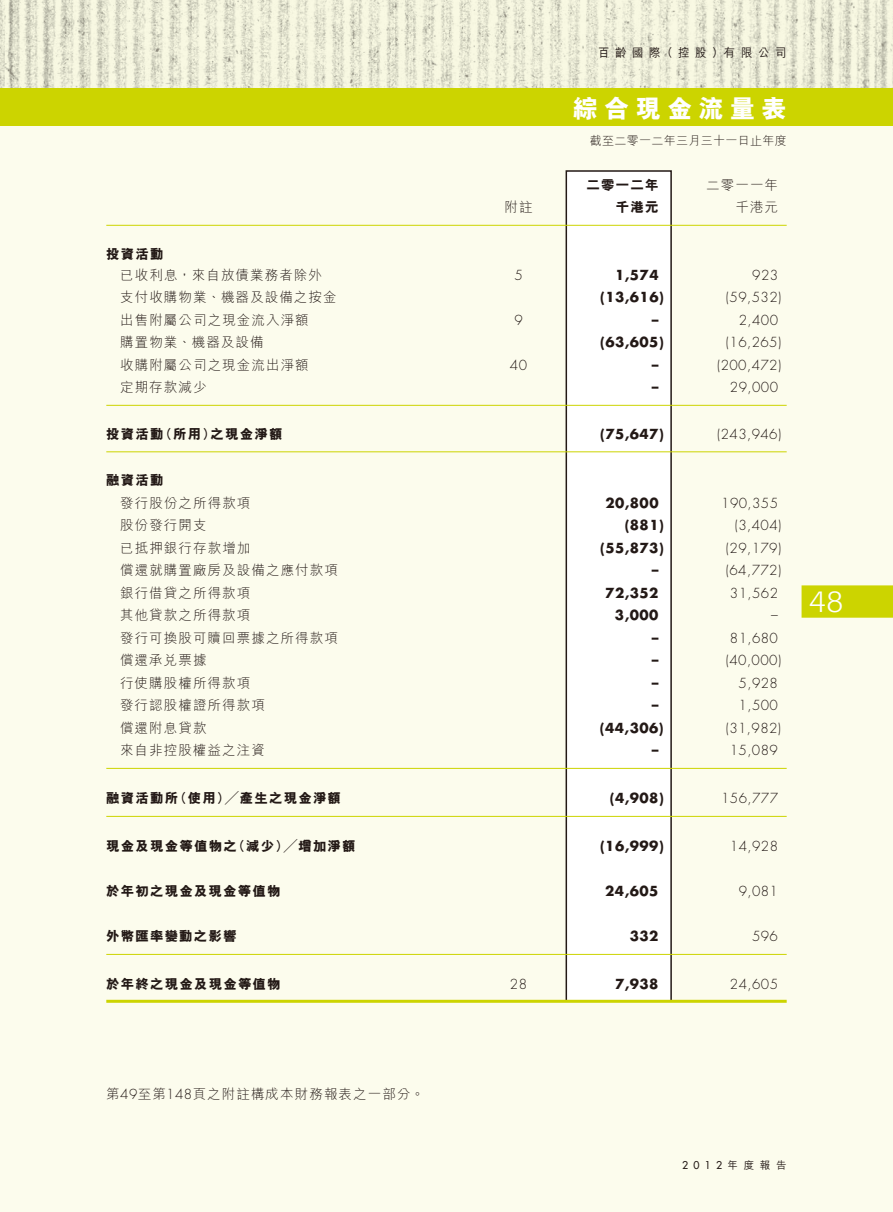
<style>
.page{position:relative;width:893px;height:1212px;background:#fcfced}
.page>*{position:absolute;margin:0;border:0;box-sizing:border-box;transform-origin:0 0}
.t1{font:300 30px "Formata";color:#fff}
.t2{font:800 25.5px "M Hei HK";letter-spacing:.23em;color:#fff}
.t3{font:300 13.5px "M Hei HK";letter-spacing:.08em;color:#231916}
.t4{font:300 13.5px "Futura Std";letter-spacing:.03em;color:#231916}
.t5{font:700 13.5px "Futura Std";letter-spacing:.035em;color:#231916}
.t6{font:800 13.5px "M Hei HK";letter-spacing:.085em;color:#231916}
.t7{font:300 12px "M Hei HK";letter-spacing:.03em;color:#231916}
.t8{font:500 12px "M Hei HK";color:#231916;scale:.95 1}
.t9{font:500 10.5px "M Hei HK";color:#231916}
.t10{font:500 10.5px "Futura Std";color:#231916}
.s1{font-family:"Futura Std"}
</style>
<div class="page">
<svg style="left:801px;top:585px;width:92px;height:33px"></svg>
<img style="left:0;top:0;width:893px;height:89px">
<div style="left:0;top:89px;width:893px;height:37px;background:#ccd400"></div>
<div style="left:566px;top:171px;width:105px;height:830px;background:#fff"></div>
<div style="left:566px;top:170px;width:106px;height:832px;border:2px solid #231916"></div>
<hr style="left:106px;top:225px;width:681px;height:1px;background:#ccd400">
<hr style="left:106px;top:405px;width:681px;height:1px;background:#ccd400">
<hr style="left:106px;top:451px;width:681px;height:1px;background:#ccd400">
<hr style="left:106px;top:768px;width:681px;height:1px;background:#ccd400">
<hr style="left:106px;top:816px;width:681px;height:1px;background:#ccd400">
<hr style="left:106px;top:954px;width:681px;height:1px;background:#ccd400">
<hr style="left:106px;top:1000px;width:681px;height:3px;background:#ccd400">
<p class="t8" style="left:615px;top:43px;width:14px">齡</p>
<p class="t8" style="left:649px;top:43px;width:44px">際（控</p>
<p class="t8" style="left:695px;top:43px;width:44px">股）有</p>
<p class="t8" style="left:775px;top:43px;width:13px">司</p>
<p class="t8" style="left:741px;top:43px;width:13px">限</p>
<p class="t8" style="left:598px;top:43px;width:14px">百</p>
<h2 class="t2" style="left:573px;top:91px;width:215px">綜合現金流量表</h2>
<p class="t8" style="left:632px;top:43px;width:14px">國</p>
<p class="t8" style="left:758px;top:43px;width:14px">公</p>
<p class="t7" style="left:590px;top:132px;width:199px">截至二零一二年三月三十一日止年度</p>
<p class="t6" style="left:587px;top:176px;width:74px">二零一二年</p>
<p class="t3" style="left:706px;top:175px;width:73px">二零一一年</p>
<p class="t3" style="left:504px;top:198px;width:30px">附註</p>
<p class="t6" style="left:616px;top:198px;width:44px">千港元</p>
<p class="t3" style="left:735px;top:198px;width:44px">千港元</p>
<p class="t6" style="left:106px;top:245px;width:59px">投資活動</p>
<p class="t3" style="left:120px;top:265px;width:203px">已收利息，來自放債業務者除外</p>
<p class="t4" style="left:514px;top:267px;width:10px">5</p>
<p class="t5" style="left:615px;top:266px;width:45px">1,574</p>
<p class="t4" style="left:752px;top:267px;width:27px">923</p>
<p class="t3" style="left:120px;top:288px;width:218px">支付收購物業、機器及設備之按金</p>
<p class="t5" style="left:600px;top:288px;width:65px">)13,616(</p>
<p class="t4" style="left:726px;top:289px;width:57px">)59,532(</p>
<p class="t3" style="left:120px;top:310px;width:190px">出售附屬公司之現金流入淨額</p>
<p class="t4" style="left:514px;top:312px;width:10px">9</p>
<p class="t5" style="left:652px;top:311px;width:8px">–</p>
<p class="t4" style="left:739px;top:312px;width:41px">2,400</p>
<p class="t3" style="left:120px;top:333px;width:145px">購置物業、機器及設備</p>
<p class="t5" style="left:600px;top:333px;width:65px">)63,605(</p>
<p class="t4" style="left:726px;top:334px;width:57px">)16,265(</p>
<p class="t3" style="left:120px;top:355px;width:190px">收購附屬公司之現金流出淨額</p>
<p class="t4" style="left:510px;top:357px;width:19px">40</p>
<p class="t5" style="left:652px;top:356px;width:8px">–</p>
<p class="t4" style="left:717px;top:357px;width:66px">)200,472(</p>
<p class="t3" style="left:120px;top:378px;width:88px">定期存款減少</p>
<p class="t5" style="left:652px;top:378px;width:8px">–</p>
<p class="t4" style="left:730px;top:379px;width:50px">29,000</p>
<p class="t6" style="left:211px;top:425px;width:74px">之現金淨額</p>
<p class="t6" style="left:159px;top:425px;width:58px">（所用）</p>
<p class="t6" style="left:106px;top:425px;width:59px">投資活動</p>
<p class="t6" style="left:106px;top:471px;width:59px">融資活動</p>
<p class="t5" style="left:600px;top:425px;width:65px">)75,647(</p>
<p class="t4" style="left:717px;top:426px;width:66px">)243,946(</p>
<p class="t3" style="left:120px;top:493px;width:132px">發行股份之所得款項</p>
<p class="t5" style="left:605px;top:494px;width:55px">20,800</p>
<p class="t4" style="left:721px;top:495px;width:58px">190,355</p>
<p class="t3" style="left:120px;top:516px;width:88px">股份發行開支</p>
<p class="t5" style="left:625px;top:516px;width:41px">)881(</p>
<p class="t4" style="left:735px;top:517px;width:48px">)3,404(</p>
<p class="t3" style="left:120px;top:538px;width:132px">已抵押銀行存款增加</p>
<p class="t5" style="left:600px;top:539px;width:65px">)55,873(</p>
<p class="t4" style="left:726px;top:540px;width:57px">)29,179(</p>
<p class="t3" style="left:120px;top:561px;width:219px">償還就購置廠房及設備之應付款項</p>
<p class="t5" style="left:652px;top:561px;width:8px">–</p>
<p class="t4" style="left:726px;top:562px;width:57px">)64,772(</p>
<p class="t3" style="left:120px;top:583px;width:132px">銀行借貸之所得款項</p>
<p class="t3" style="left:120px;top:606px;width:132px">其他貸款之所得款項</p>
<p class="t5" style="left:605px;top:584px;width:55px">72,352</p>
<p class="t5" style="left:615px;top:606px;width:45px">3,000</p>
<p class="t4" style="left:730px;top:585px;width:50px">31,562</p>
<p class="t4" style="left:771px;top:607px;width:8px">–</p>
<h1 class="t1" style="left:809px;top:584px;width:36px">48</h1>
<p class="t3" style="left:120px;top:628px;width:219px">發行可換股可贖回票據之所得款項</p>
<p class="t5" style="left:652px;top:629px;width:8px">–</p>
<p class="t4" style="left:730px;top:630px;width:50px">81,680</p>
<p class="t3" style="left:120px;top:651px;width:88px">償還承兌票據</p>
<p class="t5" style="left:652px;top:651px;width:8px">–</p>
<p class="t4" style="left:726px;top:652px;width:57px">)40,000(</p>
<p class="t3" style="left:120px;top:673px;width:132px">行使購股權所得款項</p>
<p class="t5" style="left:652px;top:674px;width:8px">–</p>
<p class="t4" style="left:739px;top:675px;width:41px">5,928</p>
<p class="t3" style="left:120px;top:696px;width:146px">發行認股權證所得款項</p>
<p class="t5" style="left:652px;top:696px;width:8px">–</p>
<p class="t4" style="left:739px;top:697px;width:41px">1,500</p>
<p class="t3" style="left:120px;top:718px;width:88px">償還附息貸款</p>
<p class="t5" style="left:600px;top:719px;width:65px">)44,306(</p>
<p class="t4" style="left:726px;top:720px;width:57px">)31,982(</p>
<p class="t3" style="left:120px;top:741px;width:146px">來自非控股權益之注資</p>
<p class="t5" style="left:652px;top:741px;width:8px">–</p>
<p class="t4" style="left:730px;top:742px;width:50px">15,089</p>
<p class="t6" style="left:174px;top:789px;width:169px">（使用）╱產生之現金淨額</p>
<p class="t6" style="left:106px;top:789px;width:74px">融資活動所</p>
<p class="t5" style="left:610px;top:789px;width:55px">)4,908(</p>
<p class="t4" style="left:721px;top:790px;width:58px">156,777</p>
<p class="t6" style="left:232px;top:837px;width:125px">（減少）╱增加淨額</p>
<p class="t6" style="left:106px;top:837px;width:132px">現金及現金等值物之</p>
<p class="t5" style="left:600px;top:837px;width:65px">)16,999(</p>
<p class="t4" style="left:730px;top:838px;width:50px">14,928</p>
<p class="t6" style="left:106px;top:882px;width:176px">於年初之現金及現金等值物</p>
<p class="t5" style="left:605px;top:882px;width:55px">24,605</p>
<p class="t4" style="left:739px;top:883px;width:41px">9,081</p>
<p class="t6" style="left:106px;top:927px;width:132px">外幣匯率變動之影響</p>
<p class="t5" style="left:630px;top:927px;width:30px">332</p>
<p class="t4" style="left:752px;top:928px;width:27px">596</p>
<p class="t6" style="left:106px;top:975px;width:176px">於年終之現金及現金等值物</p>
<p class="t4" style="left:510px;top:976px;width:19px">28</p>
<p class="t5" style="left:615px;top:975px;width:45px">7,938</p>
<p class="t4" style="left:730px;top:976px;width:50px">24,605</p>
<p class="t3" style="left:106px;top:1084px;width:320px">第<span class="s1">49</span>至第<span class="s1">148</span>頁之附註構成本財務報表之一部分。</p>
<p class="t9" style="left:727px;top:1158px;width:61px">年度報告</p>
<p class="t10" style="left:682px;top:1158px;width:42px">2012</p>
</div>
